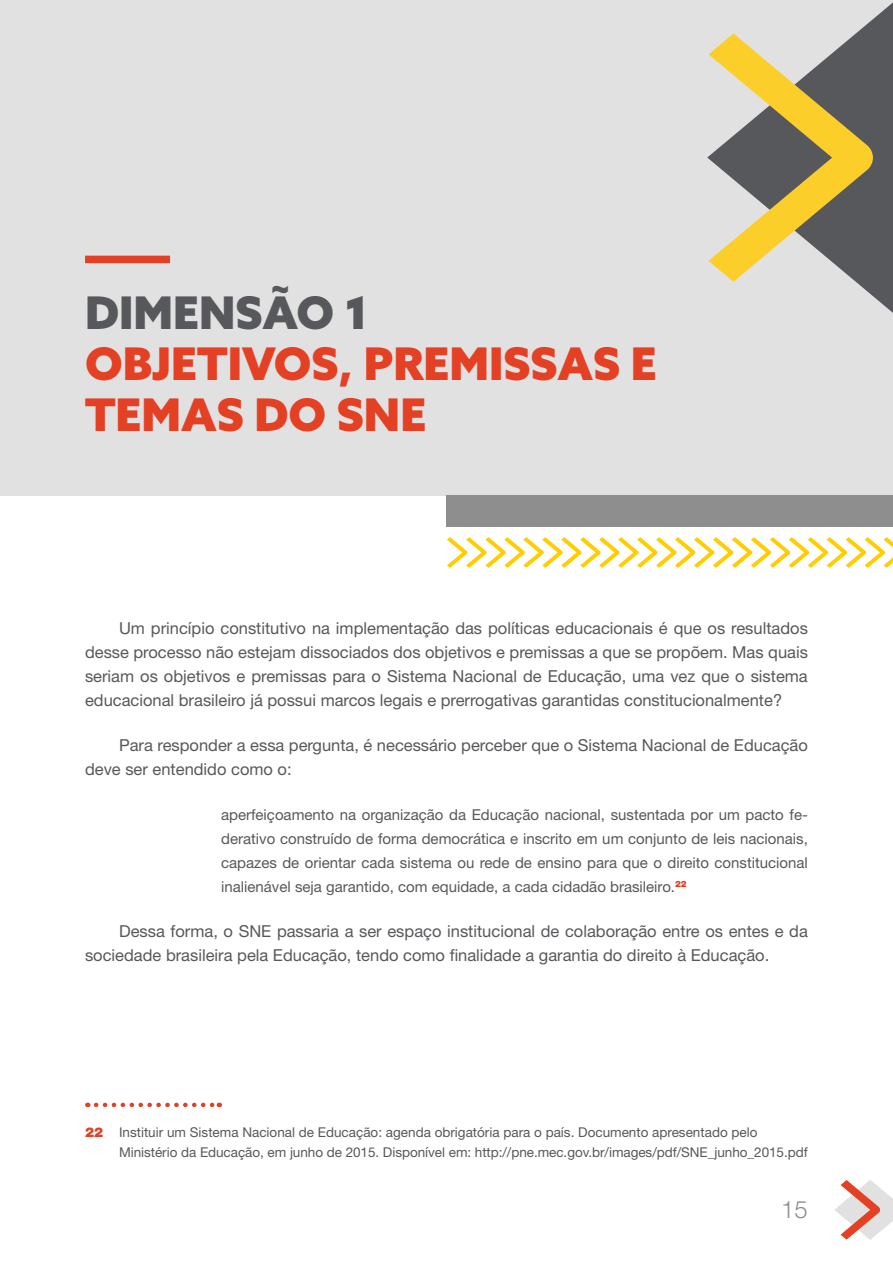
<style>
.page{position:relative;width:893px;height:1263px;background:#fff}
.page>*{position:absolute;margin:0;border:0;box-sizing:border-box;transform-origin:0 0}
.Título_capítulo_ci{font:900 45px/51px "Azo Sans";color:#e34024}
.Título_capítulo_ci-2{font:900 45px "Azo Sans";color:#57585b}
.t1{font:300 24px "Helvetica Neue LT Std";color:#8e8e8e}
.Parágrafo{font:16.5px/24px "Helvetica Neue LT Std";color:#57585b}
.Citação{font:15px/24px "Helvetica Neue LT Std";color:#57585b;text-align:justify}
.Nota_de_rodapé{font:13.5px/19.5px "Helvetica Neue LT Std";color:#57585b}
.s1{font-weight:900;color:#e34024}
</style>
<div class="page">
<svg style="left:835px;top:1180px;width:58px;height:60px"></svg>
<div style="left:0;top:0;width:893px;height:495px;background:#e1e1e1"></div>
<div style="left:446px;top:495px;width:447px;height:32px;background:#8e8e8e"></div>
<svg style="left:733px;top:2px;width:160px;height:311px"></svg>
<svg style="left:85px;top:34px;width:788px;height:248px"></svg>
<svg style="left:447px;top:537px;width:446px;height:31px"></svg>
<div style="left:85px;top:256px;width:85px;height:7px;background:#e34024"></div>
<svg style="left:96px;top:1103px;width:124px;height:4px"></svg>
<p class="Título_capítulo_ci-2" style="left:85px;top:283px;width:285px">DIMENSÃO 1</p>
<p class="Título_capítulo_ci" style="left:85px;top:337px;width:573px">OBJETIVOS, PREMISSAS E<br>TEMAS DO SNE</p>
<p class="Parágrafo" style="left:85px;top:615px;width:724px;text-align:justify;text-indent:34px">Um princípio constitutivo na implementação das políticas educacionais é que os resultados desse processo não estejam dissociados dos objetivos e premissas a que se propõem. Mas quais seriam os objetivos e premissas para o Sistema Nacional de Educação, uma vez que o sistema educacional brasileiro já possui marcos legais e prerrogativas garantidas constitucionalmente?</p>
<p class="Parágrafo" style="left:85px;top:733px;width:724px;text-indent:34px">Para responder a essa pergunta, é necessário perceber que o Sistema Nacional de Educação deve ser entendido como o:</p>
<p class="Citação" style="left:221px;top:803px;width:588px">aperfeiçoamento na organização da Educação nacional, sustentada por um pacto fe&shy;derativo construído de forma democrática e inscrito em um conjunto de leis nacionais, capazes de orientar cada sistema ou rede de ensino para que o direito constitucional inalienável seja garantido, com equidade, a cada cidadão brasileiro.<sup>22</sup></p>
<p class="Parágrafo" style="left:85px;top:919px;width:724px;text-indent:34px">Dessa forma, o SNE passaria a ser espaço institucional de colaboração entre os entes e da sociedade brasileira pela Educação, tendo como finalidade a garantia do direito à Educação.</p>
<p class="Nota_de_rodapé" style="left:119px;top:1122px;width:690px;text-indent:-34px"><span class="s1">22</span> Instituir um Sistema Nacional de Educação: agenda obrigatória para o país. Documento apresentado pelo<br>Ministério da Educação, em junho de 2015. Disponível em: http://pne.mec.gov.br/images/pdf/SNE_junho_2015.pdf</p>
<h2 class="t1" style="left:781px;top:1195px;width:28px">15</h2>
</div>
